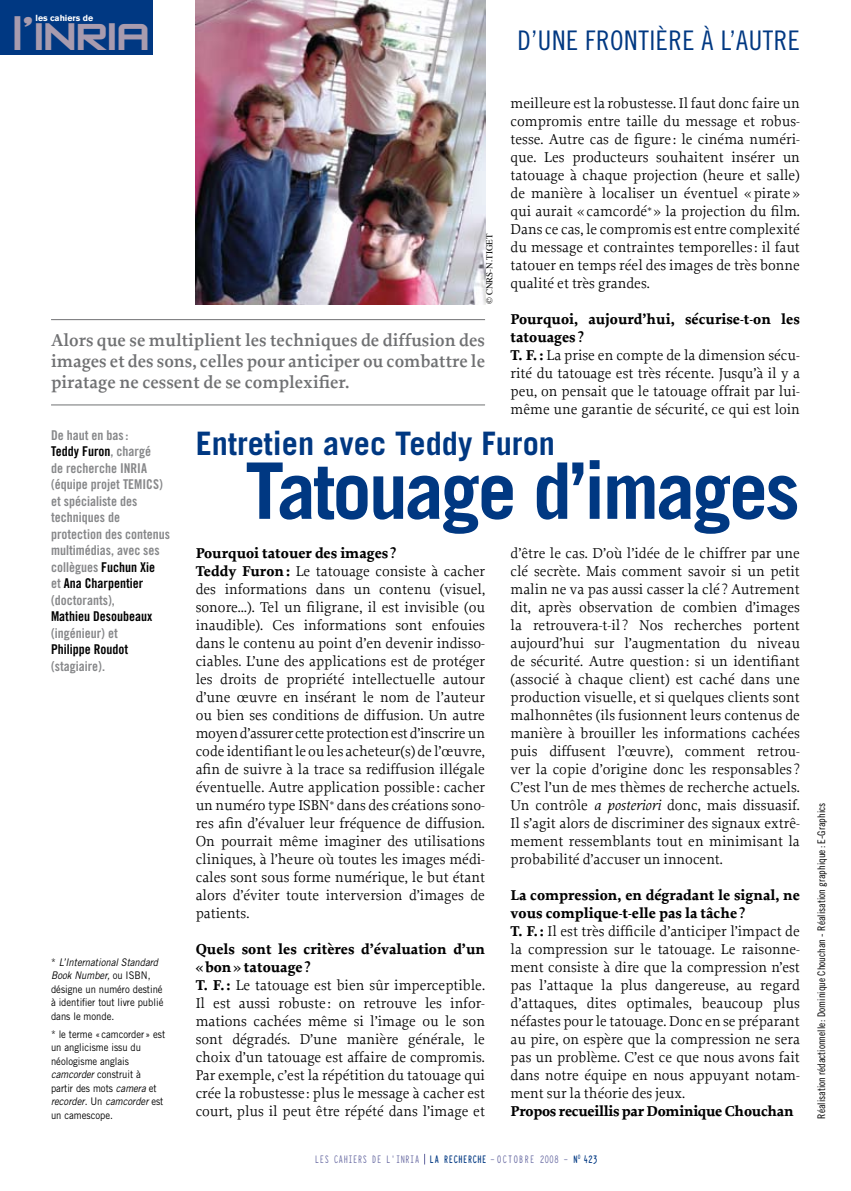
<style>
.page{position:relative;width:851px;height:1191px;background:#fff}
.page>*{position:absolute;margin:0;border:0;box-sizing:border-box;transform-origin:0 0}
.t1{font:700 78px "Trade Gothic";letter-spacing:-.035em;color:#003882}
.t2{font:45px "Zero Twos";letter-spacing:-.03em;color:#a89bae;scale:1.1 1}
.t3{font:700 32.25px "Trade Gothic";color:#003882}
.t4{font:27px "Trade Gothic Cond Eighteen";color:#003882}
.t5{font:600 18px/21px "Proforma";color:#707173;text-align:justify}
.t6{font:15px/18px "Proforma";color:#000}
.t7{font:700 15px "Proforma";letter-spacing:-.02em;color:#000}
.t8{font:13.5px/16.5px "Trade Gothic Bold Cond Twenty";color:#87888a}
.t9{font:13.5px "Trade Gothic Bold Cond Twenty";color:#000}
.t10{font:700 12px "Typewriter Condensed";letter-spacing:-.01em;color:#003882;scale:.9 1}
.t11{font:12px "Typewriter Condensed";letter-spacing:-.01em;color:#63659f;scale:.9 1}
.t12{font:10.5px/13.5px "Trade Gothic";color:#000;scale:.9 1}
.t13{font:10.5px "Trade Gothic Cond Eighteen";color:#000}
.t14{font:9px "Times";color:#000}
.t15{font:700 8.7px "Akzidenz Grotesk BE";color:#fff}
.s1{font-weight:700}
.s2{color:#000}
.s3{font-style:italic}
.s4{font-weight:400;color:#63659f}
</style>
<div class="page">
<div style="left:0;top:0;width:152px;height:54px;background:#003882"></div>
<img style="left:196px;top:0;width:289px;height:304px">
<hr style="left:51px;top:319px;width:434px;height:1px;background:#707173">
<hr style="left:51px;top:404px;width:434px;height:1px;background:#707173">
<p class="t15" style="left:36px;top:13px;width:59px">les cahiers de</p>
<h2 class="t2" style="left:12px;top:14px;width:127px">l’INRIA</h2>
<h3 class="t4" style="left:517px;top:24px;width:35px">D’UNE</h3>
<h3 class="t4" style="left:585px;top:24px;width:24px">FRONTI</h3>
<h3 class="t4" style="left:655px;top:24px;width:94px">ÈRE À L’AUTRE</h3>
<p class="t14" style="left:481px;top:304px;width:72px;rotate:-90deg">© CNRS-N.Tiget</p>
<p class="t5" style="left:51px;top:329px;width:435px">Alors que se multiplient les techniques de diffusion des images et des sons, celles pour anticiper ou combattre le piratage ne cessent de se complexifier.</p>
<p class="t6" style="left:510px;top:94px;width:291px;text-align:justify">meilleure est la robustesse. Il faut donc faire un compromis entre taille du message et robus&shy;tesse. Autre cas de figure : le cinéma numéri&shy;que. Les producteurs souhaitent insérer un tatouage à chaque projection (heure et salle) de manière à localiser un éventuel «pirate » qui aurait « camcordé<sup>*</sup> » la projection du film.<br>Dans ce cas, le compromis est entre complexité du message et contraintes temporelles: il faut tatouer en temps réel des images de très bonne qualité et très grandes.</p>
<p class="t6" style="left:510px;top:310px;width:291px"><span class="s1">Pourquoi, aujourd’hui, sécurise-t-on les tatouages ?<br>T. F.:</span> La prise en compte de la dimension sécu&shy;rité du tatouage est très récente. Jusqu’à il y a peu, on pensait que le tatouage offrait par lui&shy;même une garantie de sécurité, ce qui est loin</p>
<p class="t8" style="left:51px;top:427px;width:121px">De haut en bas:<br><span class="s2">Teddy Furon</span>, chargé<br>de recherche INRIA (équipe projet TEMICS) et spécialiste des techniques de protection des contenus multimédias, avec ses collègues <span class="s2">Fuchun Xie<br></span>et <span class="s2">Ana Charpentier </span>(doctorants),</p>
<p class="t9" style="left:51px;top:608px;width:103px">Mathieu Desoubeaux</p>
<p class="t8" style="left:51px;top:625px;width:68px">(ingénieur) et</p>
<p class="t9" style="left:51px;top:641px;width:79px">Philippe Roudot</p>
<p class="t8" style="left:51px;top:658px;width:55px">(stagiaire).</p>
<p class="t12" style="left:51px;top:955px;width:126px">* <span class="s3">L’International Standard<br>Book Number,</span> ou ISBN, désigne un numéro destiné à identifier tout livre publié dans le monde.</p>
<p class="t12" style="left:51px;top:1027px;width:128px">* le terme «camcorder» est un anglicisme issu du néologisme anglais <span class="s3">camcorder</span> construit à partir des mots <span class="s3">camera</span> et <span class="s3">recorder</span>. Un <span class="s3">camcorder</span> est un camescope.</p>
<h3 class="t3" style="left:196px;top:423px;width:361px">Entretien avec Teddy Furon</h3>
<h1 class="t1" style="left:245px;top:443px;width:556px">Tatouage d’images</h1>
<p class="t6" style="left:196px;top:544px;width:291px"><span class="s1">Pourquoi tatouer des images ?<br>Teddy Furon:</span> Le tatouage consiste à cacher des informations dans un contenu (visuel, sonore…). Tel un filigrane, il est invisible (ou inaudible). Ces informations sont enfouies dans le contenu au point d’en devenir indisso&shy;ciables. L’une des applications est de protéger les droits de propriété intellectuelle autour d’une œuvre en insérant le nom de l’auteur ou bien ses conditions de diffusion. Un autre moyen d’assurer cette protection est d’inscrire un code identifiant le ou les acheteur(s) de l’œuvre, afin de suivre à la trace sa rediffusion illégale éventuelle. Autre application possible : cacher un numéro type ISBN<sup>*</sup> dans des créations sono&shy;res afin d’évaluer leur fréquence de diffusion.<br>On pourrait même imaginer des utilisations cliniques, à l’heure où toutes les images médi&shy;cales sont sous forme numérique, le but étant alors d’éviter toute interversion d’images de patients.</p>
<p class="t6" style="left:196px;top:940px;width:291px"><span class="s1">Quels sont les critères d’évaluation d’un «bon» tatouage ?<br>T. F. :</span> Le tatouage est bien sûr imperceptible.<br>Il est aussi robuste : on retrouve les infor&shy;mations cachées même si l’image ou le son sont dégradés. D’une manière générale, le choix d’un tatouage est affaire de compromis.<br>Par exemple, c’est la répétition du tatouage qui crée la robustesse : plus le message à cacher est court, plus il peut être répété dans l’image et</p>
<p class="t6" style="left:510px;top:544px;width:291px;text-align:justify">d’être le cas. D’où l’idée de le chiffrer par une clé secrète. Mais comment savoir si un petit malin ne va pas aussi casser la clé ? Autrement dit, après observation de combien d’images la retrouvera-t-il ? Nos recherches portent aujourd’hui sur l’augmentation du niveau de sécurité. Autre question: si un identifiant (associé à chaque client) est caché dans une production visuelle, et si quelques clients sont malhonnêtes (ils fusionnent leurs contenus de manière à brouiller les informations cachées puis diffusent l’œuvre), comment retrou&shy;ver la copie d’origine donc les responsables ?<br>C’est l’un de mes thèmes de recherche actuels.<br>Un contrôle <span class="s3">a posteriori</span> donc, mais dissuasif.<br>Il s’agit alors de discriminer des signaux extrê&shy;mement ressemblants tout en minimisant la probabilité d’accuser un innocent.</p>
<p class="t6" style="left:510px;top:886px;width:291px"><span class="s1">La compression, en dégradant le signal, ne vous complique-t-elle pas la tâche ?<br>T. F.:</span> Il est très difficile d’anticiper l’impact de la compression sur le tatouage. Le raisonne&shy;ment consiste à dire que la compression n’est pas l’attaque la plus dangereuse, au regard d’attaques, dites optimales, beaucoup plus néfastes pour le tatouage. Donc en se préparant au pire, on espère que la compression ne sera pas un problème. C’est ce que nous avons fait dans notre équipe en nous appuyant notam&shy;ment sur la théorie des jeux.</p>
<p class="t7" style="left:510px;top:1102px;width:284px">Propos recueillis par Dominique Chouchan</p>
<p class="t11" style="left:315px;top:1150px;width:106px">LES CAHIERS DE L ’INRIA</p>
<p class="t10" style="left:429px;top:1150px;width:188px">LA RECHERCHE <span class="s4">- OCTOBRE 2008 -</span> N<sup>0</sup> 423</p>
<p class="t13" style="left:815px;top:1118px;width:317px;rotate:-90deg">RÉALISATION RÉDACTIONNELLE: DOMINIQUE CHOUCHAN - RÉALISATION GRAPHIQUE: E-GRAPHICS</p>
</div>
